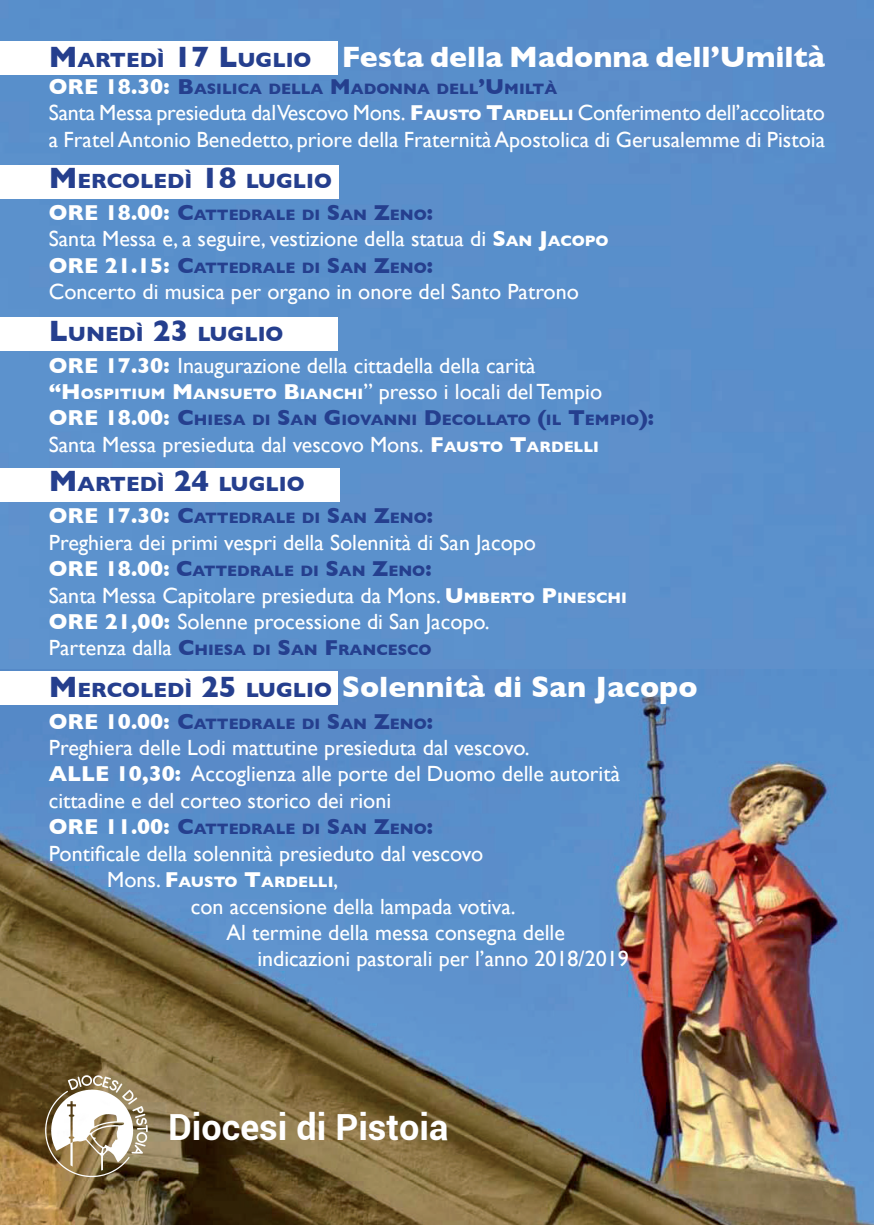
<style>
.page{position:relative;width:874px;height:1225px;background:#fff}
.page>*{position:absolute;margin:0;border:0;box-sizing:border-box;transform-origin:0 0}
.t1{font:700 36px "Roboto";color:#fff}
.t2{font:700 30px "Gill Sans";color:#fff}
.t3{font:22px/26.4px "Gill Sans";color:#fff}
.t4{font:700 21px "Gill Sans";color:#253f8e}
.t5{font:700 15.4px "Gill Sans";color:#253f8e}
.t6{font:700 15.4px "Gill Sans";color:#fff}
.s1{color:#253f8e}
.s2{font-size:21px;color:#253f8e}
.s3{font-size:22px;color:#fff}
.s4{font-size:22px}
.s5{font-weight:700}
.s6{font-weight:700;font-size:15.4px}
.s7{font-size:30px}
.s8{font-weight:400;font-size:22px;color:#fff}
.s9{font-weight:400;font-size:22px}
</style>
<div class="page">
<div style="left:0;top:0;width:873px;height:669px;background:#5b8fcb"></div>
<img style="left:0;top:669px;width:873px;height:556px">
<svg style="left:81px;top:1075px;width:11px;height:11px"></svg>
<div style="left:0;top:41px;width:338px;height:34px;background:#fff"></div>
<div style="left:0;top:165px;width:338px;height:34px;background:#fff"></div>
<div style="left:0;top:317px;width:338px;height:34px;background:#fff"></div>
<div style="left:0;top:467px;width:339px;height:34px;background:#fff"></div>
<div style="left:0;top:671px;width:338px;height:34px;background:#fff"></div>
<h2 class="t2" style="left:49px;top:40px;width:777px"><span class="s1">M</span><span class="s2">ARTEDÌ</span> <span class="s1">17 L</span><span class="s2">UGLIO</span> FESTA DELLA MADONNA DELL’UMILTÀ</h2>
<p class="t5" style="left:49px;top:80px;width:509px"><span class="s3">ORE 18.30:</span> <span class="s4">B</span>ASILICA DELLA <span class="s4">M</span>ADONNA DELL<span class="s4">’U</span> M ILTÀ</p>
<p class="t3" style="left:49px;top:99px;width:777px">Santa Messa presieduta dalVescovo Mons. <span class="s5">F</span><span class="s6">AUSTO</span> <span class="s5">T</span><span class="s6">ARDELL I</span> Conferimento dell’accolitato a FratelAntonio Benedetto, priore della FraternitàApostolica di Gerusalemme di Pistoia</p>
<p class="t4" style="left:49px;top:169px;width:284px"><span class="s7">M</span>ERCOLEDÌ <span class="s7">18</span> LUGLIO</p>
<p class="t5" style="left:49px;top:206px;width:385px"><span class="s3">ORE 18.00:</span> <span class="s4">C</span>ATTEDRALE DI <span class="s4">S</span>AN <span class="s4">Z</span>ENO<span class="s4">:</span></p>
<p class="t3" style="left:49px;top:226px;width:561px">Santa Messa e, a seguire, vestizione della statua di <span class="s5">S</span><span class="s6">AN</span> <span class="s5">J</span><span class="s6">ACOPO</span></p>
<p class="t5" style="left:49px;top:259px;width:385px"><span class="s3">ORE 21.15:</span> <span class="s4">C</span>ATTEDRALE DI <span class="s4">S</span>AN <span class="s4">Z</span>ENO<span class="s4">:</span></p>
<p class="t3" style="left:49px;top:278px;width:531px">Concerto di musica per organo in onore del Santo Patrono</p>
<p class="t4" style="left:49px;top:321px;width:236px"><span class="s7">L</span>UNEDÌ <span class="s7">23</span> LUGLIO</p>
<p class="t3" style="left:49px;top:352px;width:554px"><span class="s5">ORE 17.30:</span> Inaugurazione della cittadella della carità <span class="s5">“H</span><span class="s6">OSPITIUM</span> <span class="s5">M</span><span class="s6">ANSUETO</span> <span class="s5">B</span><span class="s6">IANCH I</span>” presso i locali del Tempio</p>
<p class="t5" style="left:49px;top:411px;width:606px"><span class="s3">ORE 18.00:</span> <span class="s4">C</span>H IESA DI <span class="s4">S</span>AN <span class="s4">G</span> IOVANNI <span class="s4">D</span>ECOLLATO <span class="s4">(</span>IL <span class="s4">T</span>EM PIO<span class="s4">):</span></p>
<p class="t3" style="left:49px;top:431px;width:551px">Santa Messa presieduta dal vescovo Mons. <span class="s5">F</span><span class="s6">AUSTO</span> <span class="s5">T</span><span class="s6">ARDELL I</span></p>
<p class="t4" style="left:49px;top:472px;width:257px"><span class="s7">M</span>ARTEDÌ <span class="s7">24</span> LUGLIO</p>
<p class="t5" style="left:49px;top:509px;width:385px"><span class="s3">ORE 17.30:</span> <span class="s4">C</span>ATTEDRALE DI <span class="s4">S</span>AN <span class="s4">Z</span>ENO<span class="s4">:</span></p>
<p class="t3" style="left:49px;top:529px;width:488px">Preghiera dei primi vespri della Solennità di San Jacopo</p>
<p class="t5" style="left:49px;top:562px;width:384px"><span class="s3">ORE 18.00:</span> <span class="s4">C</span>ATTEDRALE DI <span class="s4">S</span>AN <span class="s4">Z</span>ENO<span class="s4">:</span></p>
<p class="t3" style="left:49px;top:581px;width:579px">Santa Messa Capitolare presieduta da Mons. <span class="s5">U</span> <span class="s6">MB ERTO</span> <span class="s5">P</span> <span class="s6">INESCH I<br></span><span class="s5">ORE 21,00:</span> Solenne processione di San Jacopo.</p>
<p class="t5" style="left:49px;top:641px;width:384px"><span class="s8">Partenza dalla</span> <span class="s4">C</span>H IESA DI <span class="s4">S</span>AN <span class="s4">F</span>RANCESCO</p>
<h2 class="t2" style="left:49px;top:669px;width:650px"><span class="s1">M</span><span class="s2">ERCOLEDÌ</span> <span class="s1">25</span> <span class="s2">LUGLIO</span> SOLENNITÀ DI SAN JACOPO</h2>
<p class="t5" style="left:49px;top:714px;width:385px"><span class="s3">ORE 10.00:</span> <span class="s4">C</span>ATTEDRALE DI <span class="s4">S</span>AN <span class="s4">Z</span>ENO<span class="s4">:</span></p>
<p class="t3" style="left:49px;top:734px;width:572px">Preghiera delle Lodi mattutine presieduta dal vescovo.<br><span class="s5">ALLE 10,30:</span> Accoglienza alle porte del Duomo delle autorità cittadine e del corteo storico dei rioni</p>
<p class="t5" style="left:49px;top:820px;width:385px"><span class="s3">ORE 11.00:</span> <span class="s4">C</span>ATTEDRALE DI <span class="s4">S</span>AN <span class="s4">Z</span>ENO<span class="s4">:</span></p>
<p class="t3" style="left:49px;top:840px;width:436px">Pontificale della solennità presieduto dal vescovo</p>
<p class="t6" style="left:107px;top:873px;width:232px"><span class="s9">Mons.</span> <span class="s4">F</span>AUSTO <span class="s4">T</span>ARDELLI<span class="s9">,</span></p>
<p class="t3" style="left:191px;top:892px;width:326px">con accensione della lampada votiva.</p>
<p class="t3" style="left:226px;top:919px;width:340px">Al termine della messa consegna delle</p>
<p class="t3" style="left:257px;top:945px;width:372px">indicazioni pastorali per l’anno 2018/2019</p>
<h1 class="t1" style="left:168px;top:1102px;width:282px">Diocesi di Pistoia</h1>
</div>
